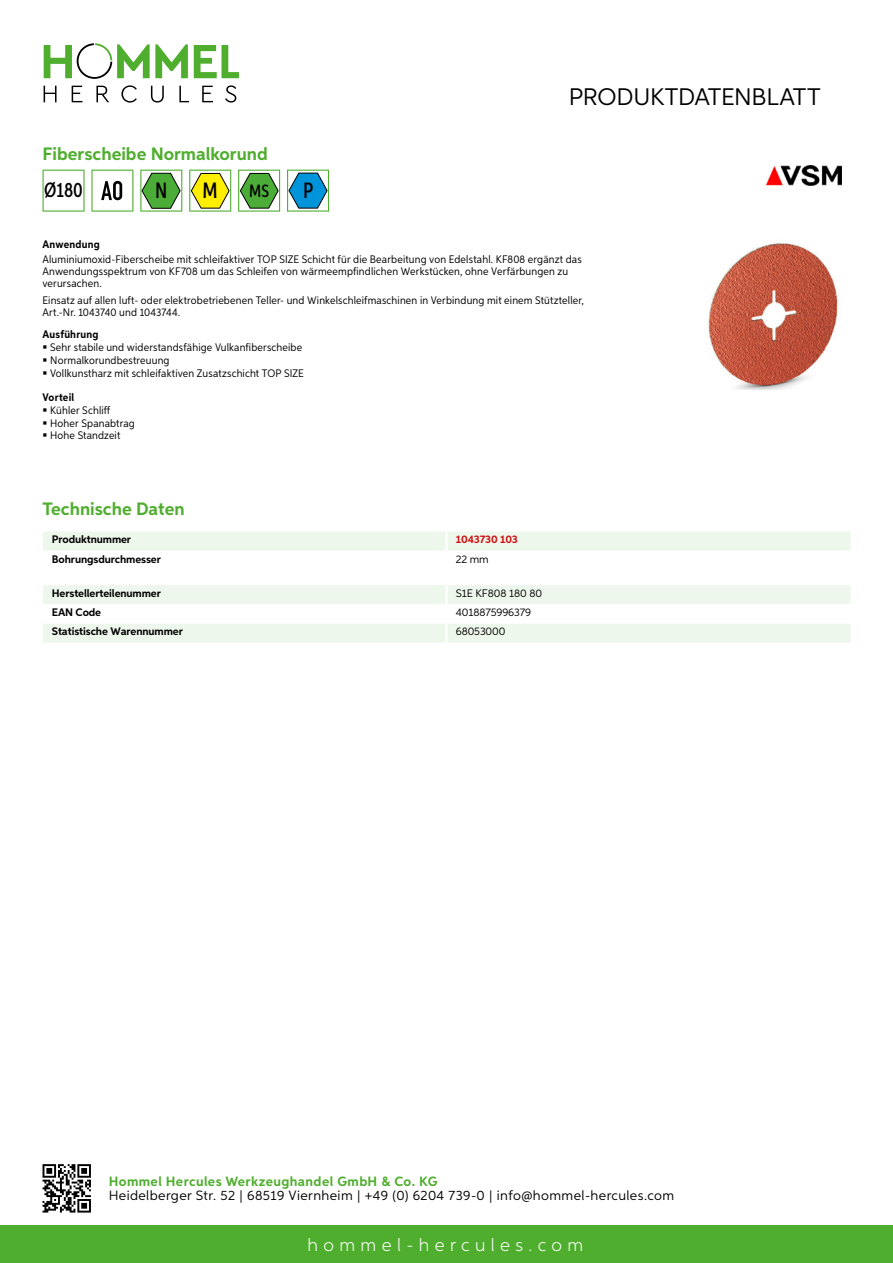
<style>
.page{position:relative;width:893px;height:1263px;background:#fff}
.page>*{position:absolute;margin:0;border:0;box-sizing:border-box;transform-origin:0 0}
.t1{font:24px "Aspira";letter-spacing:-.01em;color:#000}
.t2{font:500 22.2px "Aspira XX Nar";color:#000}
.t3{font:500 20.7px "Aspira XX Nar";color:#000}
.t4{font:700 18px "Aspira";color:#50ae2f}
.t5{font:300 18px "Aspira";letter-spacing:.3em;color:#fff}
.t6{font:500 17.85px "Aspira XX Nar";color:#000}
.t7{font:13.5px "Aspira";letter-spacing:.03em;color:#000}
.t8{font:700 13.5px "Aspira";letter-spacing:.03em;color:#50ae2f}
.t9{font:10.95px/12.8px "Aspira Nar";letter-spacing:.015em;color:#000}
.t10{font:700 10.95px "Aspira";letter-spacing:-.01em;color:#000}
.t11{font:10.95px "Aspira";letter-spacing:-.01em;color:#000}
.t12{font:700 10.95px "Aspira Nar";letter-spacing:.02em;color:#000}
.t13{font:700 10.95px "Aspira";letter-spacing:-.01em;color:#cd1013}
</style>
<div class="page">
<div style="left:0;top:1226px;width:893px;height:37px;background:#50ae2f"></div>
<svg style="left:43px;top:1164px;width:48px;height:48px"></svg>
<svg style="left:194px;top:45px;width:45px;height:33px"></svg>
<svg style="left:44px;top:43px;width:144px;height:36px"></svg>
<svg style="left:44px;top:86px;width:13px;height:16px"></svg>
<svg style="left:72px;top:86px;width:10px;height:16px"></svg>
<svg style="left:96px;top:86px;width:13px;height:16px"></svg>
<svg style="left:121px;top:85px;width:16px;height:18px"></svg>
<svg style="left:151px;top:86px;width:13px;height:17px"></svg>
<svg style="left:179px;top:86px;width:10px;height:16px"></svg>
<svg style="left:202px;top:86px;width:11px;height:16px"></svg>
<svg style="left:225px;top:85px;width:11px;height:18px"></svg>
<div style="left:43px;top:532px;width:807px;height:19px;background:#eef7eb"></div>
<svg style="left:43px;top:585px;width:807px;height:58px"></svg>
<hr style="left:445px;top:623px;width:3px;height:20px;background:#fff">
<svg style="left:43px;top:170px;width:42px;height:42px"></svg>
<svg style="left:91px;top:170px;width:42px;height:42px"></svg>
<svg style="left:140px;top:170px;width:42px;height:42px"></svg>
<svg style="left:189px;top:170px;width:42px;height:42px"></svg>
<svg style="left:238px;top:170px;width:42px;height:42px"></svg>
<svg style="left:287px;top:170px;width:42px;height:42px"></svg>
<img style="left:708px;top:243px;width:130px;height:146px">
<img style="left:766px;top:166px;width:76px;height:19px">
<h3 class="t4" style="left:43px;top:142px;width:227px">Fiberscheibe Normalkorund</h3>
<h3 class="t3" style="left:44px;top:177px;width:40px">Ø180</h3>
<h2 class="t2" style="left:155px;top:177px;width:14px">N</h2>
<h2 class="t2" style="left:203px;top:177px;width:17px">M</h2>
<h3 class="t6" style="left:249px;top:180px;width:21px">MS</h3>
<h2 class="t2" style="left:303px;top:177px;width:12px">P</h2>
<h1 class="t1" style="left:569px;top:82px;width:253px">Produktdatenblatt</h1>
<p class="t12" style="left:43px;top:237px;width:59px">Anwendung</p>
<p class="t9" style="left:43px;top:253px;width:541px;line-height:12px">Aluminiumoxid-Fiberscheibe mit schleifaktiver TOP SIZE Schicht für die Bearbeitung von Edelstahl. KF808 ergänzt das<br>Anwendungsspektrum von KF708 um das Schleifen von wärmeempfindlichen Werkstücken, ohne Verfärbungen zu verursachen.</p>
<p class="t9" style="left:43px;top:294px;width:543px;line-height:12px">Einsatz auf allen luft- oder elektrobetriebenen Teller- und Winkelschleifmaschinen in Verbindung mit einem Stützteller,<br>Art.-Nr. 1043740 und 1043744.</p>
<p class="t12" style="left:43px;top:328px;width:58px">Ausführung</p>
<p class="t9" style="left:50px;top:341px;width:255px">Sehr stabile und widerstandsfähige Vulkanfiberscheibe<br>Normalkorundbestreuung<br>Vollkunstharz mit schleifaktiven Zusatzschicht TOP SIZE</p>
<p class="t12" style="left:43px;top:390px;width:33px">Vorteil</p>
<p class="t9" style="left:50px;top:403px;width:86px">Kühler Schliff<br>Hoher Spanabtrag<br>Hohe Standzeit</p>
<h3 class="t4" style="left:43px;top:497px;width:144px">Technische Daten</h3>
<p class="t10" style="left:52px;top:533px;width:81px">Produktnummer</p>
<p class="t13" style="left:456px;top:533px;width:64px">1043730 103</p>
<p class="t10" style="left:52px;top:552px;width:111px">Bohrungsdurchmesser</p>
<p class="t11" style="left:456px;top:552px;width:34px">22 mm</p>
<p class="t10" style="left:52px;top:587px;width:111px">Herstellerteilenummer</p>
<p class="t11" style="left:456px;top:587px;width:88px">S1E KF808 180 80</p>
<p class="t10" style="left:52px;top:606px;width:51px">EAN Code</p>
<p class="t11" style="left:456px;top:606px;width:77px">4018875996379</p>
<p class="t10" style="left:52px;top:625px;width:132px">Statistische Warennummer</p>
<p class="t11" style="left:456px;top:625px;width:51px">68053000</p>
<p class="t8" style="left:109px;top:1172px;width:330px">Hommel Hercules Werkzeughandel GmbH &amp; Co. KG</p>
<p class="t7" style="left:109px;top:1187px;width:567px">Heidelberger Str. 52 | 68519 Viernheim | +49 (0) 6204 739-0 | info@hommel-hercules.com</p>
<h3 class="t5" style="left:307px;top:1234px;width:277px">hommel-hercules.com</h3>
</div>
